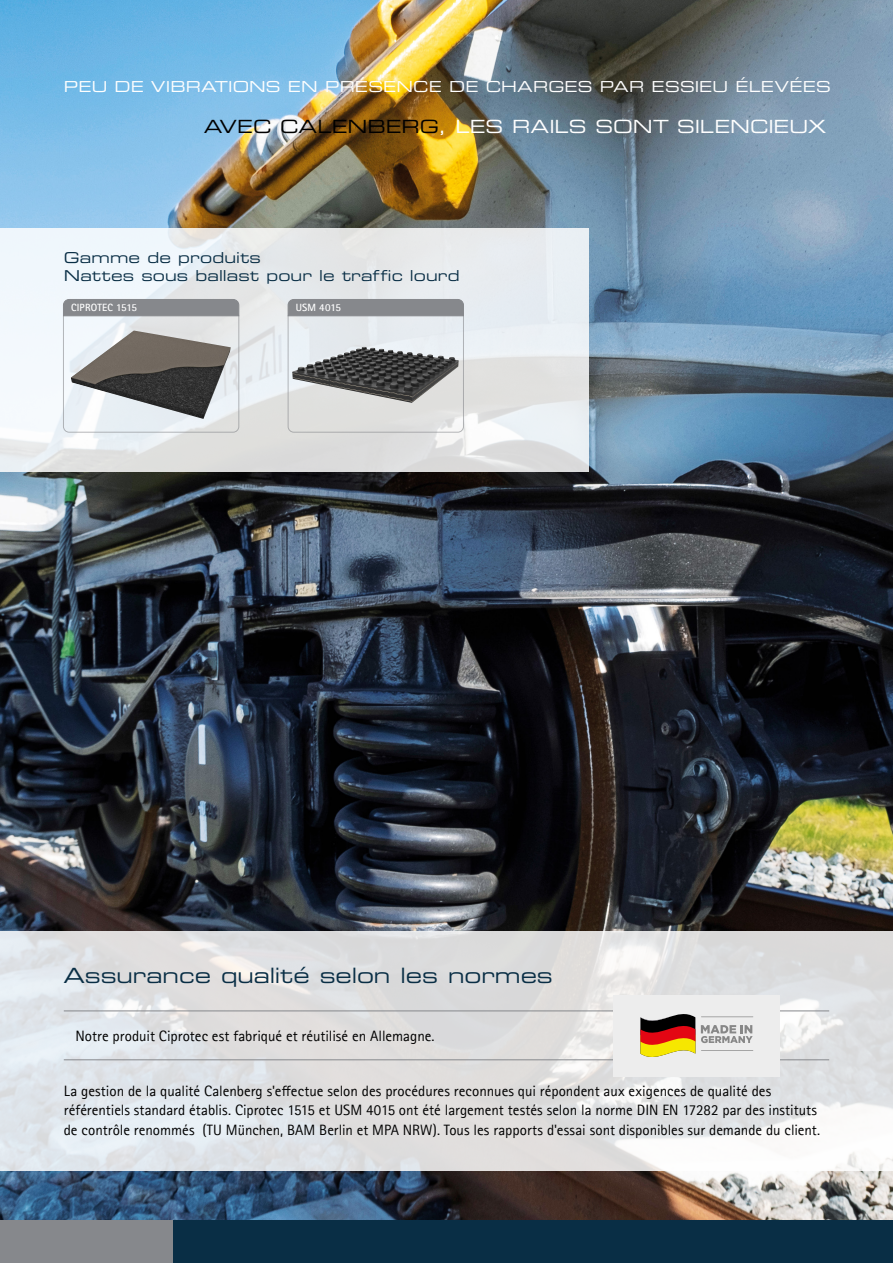
<style>
.page{position:relative;width:893px;height:1263px;background:#fff}
.page>*{position:absolute;margin:0;border:0;box-sizing:border-box;transform-origin:0 0}
.t1{font:21px "Eurostile LT Pro Ex 2";color:#092e45}
.t2{font:18.15px "Eurostile LT Pro Ex 2";color:#fff}
.t3{font:15.15px "Eurostile LT Pro Ex 2";letter-spacing:.01em;color:#fff}
.t4{font:15px/19.5px "Rotis Sans Serif Pro";color:#000}
.t5{font:15px/18px "Eurostile LT Pro Ex 2";letter-spacing:.01em;color:#092e45}
.t6{font:700 10.5px "Rotis Sans Serif Pro";letter-spacing:.015em;color:#fff}
.s1{color:#000}
</style>
<div class="page">
<img style="left:0;top:0;width:893px;height:1220px">
<div style="left:0;top:1220px;width:893px;height:43px;background:#092e45"></div>
<div style="left:0;top:1220px;width:173px;height:43px;background:#86888c"></div>
<svg style="left:0;top:228px;width:588px;height:244px"></svg>
<svg style="left:0;top:931px;width:893px;height:239px;background:#e1e2e3"></svg>
<div style="left:63px;top:311px;width:176px;height:122px;border:1px solid #86888c;border-radius:6px"></div>
<div style="left:63px;top:299px;width:176px;height:17px;background:#86888c"></div>
<img style="left:71px;top:330px;width:160px;height:89px">
<div style="left:288px;top:311px;width:176px;height:122px;border:1px solid #86888c;border-radius:6px"></div>
<div style="left:287px;top:299px;width:177px;height:17px;background:#86888c"></div>
<img style="left:292px;top:347px;width:167px;height:56px">
<hr style="left:64px;top:1010px;width:765px;height:1px;background:#86888c">
<hr style="left:64px;top:1059px;width:765px;height:1px;background:#86888c">
<div style="left:613px;top:994px;width:167px;height:82px;background:#ededed"></div>
<svg style="left:640px;top:1014px;width:55px;height:43px;background:#a9672a"></svg>
<svg style="left:701px;top:1025px;width:52px;height:18px"></svg>
<svg style="left:701px;top:1016px;width:52px;height:1px"></svg>
<svg style="left:701px;top:1050px;width:52px;height:1px"></svg>
<p class="t3" style="left:64px;top:76px;width:769px">PEU DE VIBRATIONS EN PRÉSENCE DE CHARGES PAR ESSIEU ÉLEVÉES</p>
<p class="t2" style="left:204px;top:114px;width:624px"><span class="s1">AVEC CALENBERG</span>, LES RAILS SONT SILENCIEUX</p>
<p class="t5" style="left:64px;top:249px;width:398px">Gamme de produits<br>Nattes sous ballast pour le traffic lourd</p>
<p class="t6" style="left:71px;top:301px;width:67px">CIPROTEC 1515</p>
<p class="t6" style="left:296px;top:301px;width:47px">USM 4015</p>
<h1 class="t1" style="left:64px;top:960px;width:491px">Assurance qualité selon les normes</h1>
<p class="t4" style="left:75px;top:1026px;width:361px">Notre produit Ciprotec est fabriqué et réutilisé en Allemagne.</p>
<p class="t4" style="left:64px;top:1081px;width:758px">La gestion de la qualité Calenberg s'effectue selon des procédures reconnues qui répondent aux exigences de qualité des référentiels standard établis. Ciprotec 1515 et USM 4015 ont été largement testés selon la norme DIN EN 17282 par des instituts de contrôle renommés (TU München, BAM Berlin et MPA NRW). Tous les rapports d'essai sont disponibles sur demande du client.</p>
</div>
